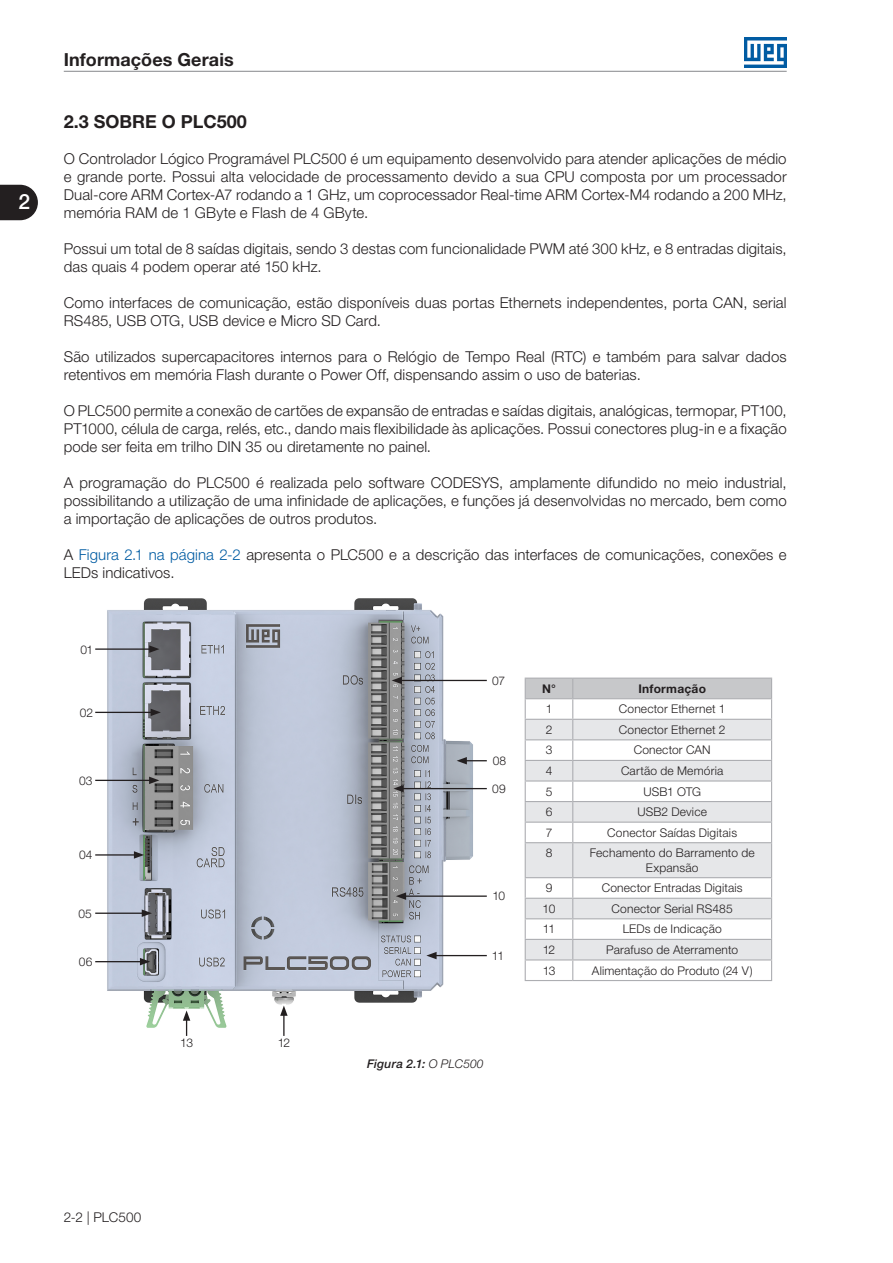
<style>
.page{position:relative;width:893px;height:1263px;background:#fff}
.page>*{position:absolute;margin:0;border:0;box-sizing:border-box;transform-origin:0 0}
.t1{font:500 21px "Helvetica Neue LT Pro";color:#fff}
.t2{font:700 18px "Helvetica Neue LT Pro";letter-spacing:.005em;color:#231f20}
.Texto{font:300 15px/18px "Helvetica Neue LT Pro";letter-spacing:.005em;color:#231f20}
.t3{font:300 13.5px "Helvetica Neue LT Pro";letter-spacing:.005em;color:#231f20}
.Miolo_-_Centro{font:300 12px/14.4px "Helvetica Neue LT Pro";letter-spacing:.015em;color:#231f20;text-align:center}
.Texto_Figuras_-_Dire{font:300 12px "Helvetica Neue LT Pro";letter-spacing:-.005em;color:#231f20}
.t4{font:italic 500 12px "Helvetica Neue LT Pro";letter-spacing:.02em;color:#231f20}
.Cabeçalho_-_Centro{font:700 12px "Helvetica Neue LT Pro";letter-spacing:.02em;color:#231f20}
.s1{color:#015ca3}
.s2{font-weight:300}
</style>
<div class="page">
<hr style="left:64px;top:71px;width:723px;height:1px;background:#939598">
<img style="left:744px;top:38px;width:43px;height:29px">
<svg style="left:0;top:185px;width:38px;height:35px"></svg>
<img style="left:103px;top:599px;width:372px;height:429px">
<hr style="left:400px;top:680px;width:87px;height:1px;background:#231f20">
<svg style="left:392px;top:677px;width:10px;height:7px"></svg>
<hr style="left:401px;top:788px;width:86px;height:1px;background:#231f20">
<svg style="left:393px;top:785px;width:11px;height:7px"></svg>
<svg style="left:457px;top:757px;width:30px;height:7px"></svg>
<hr style="left:404px;top:895px;width:83px;height:2px;background:#231f20">
<svg style="left:396px;top:892px;width:10px;height:8px"></svg>
<hr style="left:434px;top:955px;width:53px;height:1px;background:#231f20">
<svg style="left:426px;top:952px;width:11px;height:7px"></svg>
<hr style="left:283px;top:1013px;width:2px;height:23px;background:#231f20">
<svg style="left:280px;top:1005px;width:8px;height:11px"></svg>
<svg style="left:183px;top:1010px;width:7px;height:26px"></svg>
<hr style="left:95px;top:961px;width:47px;height:1px;background:#231f20">
<svg style="left:140px;top:958px;width:10px;height:7px"></svg>
<hr style="left:95px;top:912px;width:49px;height:2px;background:#231f20">
<svg style="left:142px;top:909px;width:10px;height:8px"></svg>
<hr style="left:95px;top:854px;width:41px;height:1px;background:#231f20">
<svg style="left:134px;top:851px;width:10px;height:8px"></svg>
<hr style="left:95px;top:780px;width:56px;height:1px;background:#231f20">
<svg style="left:149px;top:777px;width:10px;height:7px"></svg>
<hr style="left:95px;top:712px;width:58px;height:1px;background:#231f20">
<svg style="left:151px;top:709px;width:10px;height:7px"></svg>
<hr style="left:95px;top:648px;width:57px;height:2px;background:#231f20">
<svg style="left:149px;top:645px;width:10px;height:8px"></svg>
<svg style="left:526px;top:843px;width:245px;height:116px;fill:#e6e7e9"></svg>
<svg style="left:525px;top:678px;width:247px;height:164px"></svg>
<hr style="left:525px;top:842px;width:48px;height:1px;background:#adaeb2">
<hr style="left:525px;top:843px;width:1px;height:34px;background:#adaeb2">
<hr style="left:573px;top:842px;width:199px;height:1px;background:#adaeb2">
<hr style="left:572px;top:843px;width:1px;height:34px;background:#adaeb2">
<hr style="left:771px;top:843px;width:1px;height:34px;background:#adaeb2">
<hr style="left:525px;top:877px;width:48px;height:1px;background:#adaeb2">
<hr style="left:573px;top:877px;width:199px;height:1px;background:#adaeb2">
<hr style="left:525px;top:898px;width:48px;height:1px;background:#adaeb2">
<hr style="left:573px;top:898px;width:199px;height:1px;background:#adaeb2">
<hr style="left:525px;top:918px;width:48px;height:1px;background:#adaeb2">
<hr style="left:573px;top:918px;width:199px;height:1px;background:#adaeb2">
<hr style="left:525px;top:939px;width:48px;height:1px;background:#adaeb2">
<hr style="left:573px;top:939px;width:199px;height:1px;background:#adaeb2">
<hr style="left:525px;top:959px;width:48px;height:1px;background:#adaeb2">
<svg style="left:525px;top:878px;width:1px;height:102px"></svg>
<hr style="left:573px;top:959px;width:199px;height:1px;background:#adaeb2">
<svg style="left:572px;top:878px;width:1px;height:102px"></svg>
<svg style="left:771px;top:878px;width:1px;height:102px"></svg>
<hr style="left:525px;top:980px;width:48px;height:1px;background:#adaeb2">
<hr style="left:573px;top:980px;width:199px;height:1px;background:#adaeb2">
<h1 class="t1" style="left:19px;top:189px;width:13px">2</h1>
<p class="t2" style="left:64px;top:48px;width:172px">Informações Gerais</p>
<p class="t2" style="left:64px;top:110px;width:185px">2.3 SOBRE O PLC500</p>
<p class="Texto" style="left:64px;top:149px;width:724px;text-align:justify">O Controlador Lógico Programável PLC500 é um equipamento desenvolvido para atender aplicações de médio e grande porte. Possui alta velocidade de processamento devido a sua CPU composta por um processador Dual-core ARM Cortex-A7 rodando a 1 GHz, um coprocessador Real-time ARM Cortex-M4 rodando a 200 MHz, memória RAM de 1 GByte e Flash de 4 GByte.</p>
<p class="Texto" style="left:64px;top:239px;width:724px">Possui um total de 8 saídas digitais, sendo 3 destas com funcionalidade PWM até 300 kHz, e 8 entradas digitais, das quais 4 podem operar até 150 kHz.</p>
<p class="Texto" style="left:64px;top:293px;width:724px">Como interfaces de comunicação, estão disponíveis duas portas Ethernets independentes, porta CAN, serial<br>RS485, USB OTG, USB device e Micro SD Card.</p>
<p class="Texto" style="left:64px;top:347px;width:724px">São utilizados supercapacitores internos para o Relógio de Tempo Real (RTC) e também para salvar dados retentivos em memória Flash durante o Power Off, dispensando assim o uso de baterias.</p>
<p class="Texto" style="left:64px;top:401px;width:724px;text-align:justify">O PLC500 permite a conexão de cartões de expansão de entradas e saídas digitais, analógicas, termopar, PT100, PT1000, célula de carga, relés, etc., dando mais flexibilidade às aplicações. Possui conectores plug-in e a fixação pode ser feita em trilho DIN 35 ou diretamente no painel.</p>
<p class="Texto" style="left:64px;top:473px;width:724px;text-align:justify">A programação do PLC500 é realizada pelo software CODESYS, amplamente difundido no meio industrial, possibilitando a utilização de uma infinidade de aplicações, e funções já desenvolvidas no mercado, bem como a importação de aplicações de outros produtos.</p>
<p class="Texto" style="left:64px;top:545px;width:724px">A <span class="s1">Figura 2.1 na página 2-2</span> apresenta o PLC500 e a descrição das interfaces de comunicações, conexões e<br>LEDs indicativos.</p>
<p class="Texto_Figuras_-_Dire" style="left:80px;top:642px;width:14px">01</p>
<p class="Texto_Figuras_-_Dire" style="left:80px;top:706px;width:15px">02</p>
<p class="Texto_Figuras_-_Dire" style="left:79px;top:773px;width:15px">03</p>
<p class="Texto_Figuras_-_Dire" style="left:79px;top:848px;width:15px">04</p>
<p class="Texto_Figuras_-_Dire" style="left:79px;top:906px;width:15px">05</p>
<p class="Texto_Figuras_-_Dire" style="left:79px;top:954px;width:15px">06</p>
<p class="Texto_Figuras_-_Dire" style="left:180px;top:1036px;width:14px">13</p>
<p class="Texto_Figuras_-_Dire" style="left:278px;top:1036px;width:14px">12</p>
<p class="Texto_Figuras_-_Dire" style="left:492px;top:673px;width:15px">07</p>
<p class="Texto_Figuras_-_Dire" style="left:493px;top:753px;width:15px">08</p>
<p class="Texto_Figuras_-_Dire" style="left:492px;top:781px;width:15px">09</p>
<p class="Texto_Figuras_-_Dire" style="left:492px;top:889px;width:14px">10</p>
<p class="Texto_Figuras_-_Dire" style="left:492px;top:949px;width:14px">11</p>
<p class="t4" style="left:367px;top:1057px;width:118px">Figura 2.1: <span class="s2">O PLC500</span></p>
<p class="Cabeçalho_-_Centro" style="left:542px;top:681px;width:15px">N°</p>
<p class="Cabeçalho_-_Centro" style="left:638px;top:681px;width:69px">Informação</p>
<p class="Miolo_-_Centro" style="left:546px;top:701px;width:8px">1</p>
<p class="Miolo_-_Centro" style="left:619px;top:701px;width:108px">Conector Ethernet 1</p>
<p class="Miolo_-_Centro" style="left:546px;top:722px;width:8px">2</p>
<p class="Miolo_-_Centro" style="left:619px;top:722px;width:108px">Conector Ethernet 2</p>
<p class="Miolo_-_Centro" style="left:546px;top:743px;width:8px">3</p>
<p class="Miolo_-_Centro" style="left:634px;top:743px;width:79px">Conector CAN</p>
<p class="Miolo_-_Centro" style="left:546px;top:763px;width:8px">4</p>
<p class="Miolo_-_Centro" style="left:621px;top:763px;width:104px">Cartão de Memória</p>
<p class="Miolo_-_Centro" style="left:546px;top:784px;width:8px">5</p>
<p class="Miolo_-_Centro" style="left:643px;top:784px;width:59px">USB1 OTG</p>
<p class="Miolo_-_Centro" style="left:546px;top:804px;width:8px">6</p>
<p class="Miolo_-_Centro" style="left:637px;top:804px;width:71px">USB2 Device</p>
<p class="Miolo_-_Centro" style="left:546px;top:825px;width:8px">7</p>
<p class="Miolo_-_Centro" style="left:607px;top:825px;width:131px">Conector Saídas Digitais</p>
<p class="Miolo_-_Centro" style="left:546px;top:845px;width:8px">8</p>
<p class="Miolo_-_Centro" style="left:590px;top:845px;width:167px">Fechamento do Barramento de<br>Expansão</p>
<p class="Miolo_-_Centro" style="left:546px;top:880px;width:8px">9</p>
<p class="Miolo_-_Centro" style="left:602px;top:880px;width:142px">Conector Entradas Digitais</p>
<p class="Miolo_-_Centro" style="left:543px;top:901px;width:14px">10</p>
<p class="Miolo_-_Centro" style="left:612px;top:901px;width:123px">Conector Serial RS485</p>
<p class="Miolo_-_Centro" style="left:543px;top:922px;width:14px">11</p>
<p class="Miolo_-_Centro" style="left:623px;top:922px;width:101px">LEDs de Indicação</p>
<p class="Miolo_-_Centro" style="left:543px;top:942px;width:14px">12</p>
<p class="Miolo_-_Centro" style="left:606px;top:942px;width:133px">Parafuso de Aterramento</p>
<p class="Miolo_-_Centro" style="left:543px;top:963px;width:14px">13</p>
<p class="Miolo_-_Centro" style="left:592px;top:963px;width:162px">Alimentação do Produto (24 V)</p>
<p class="t3" style="left:64px;top:1208px;width:79px">2-2 | PLC500</p>
</div>
